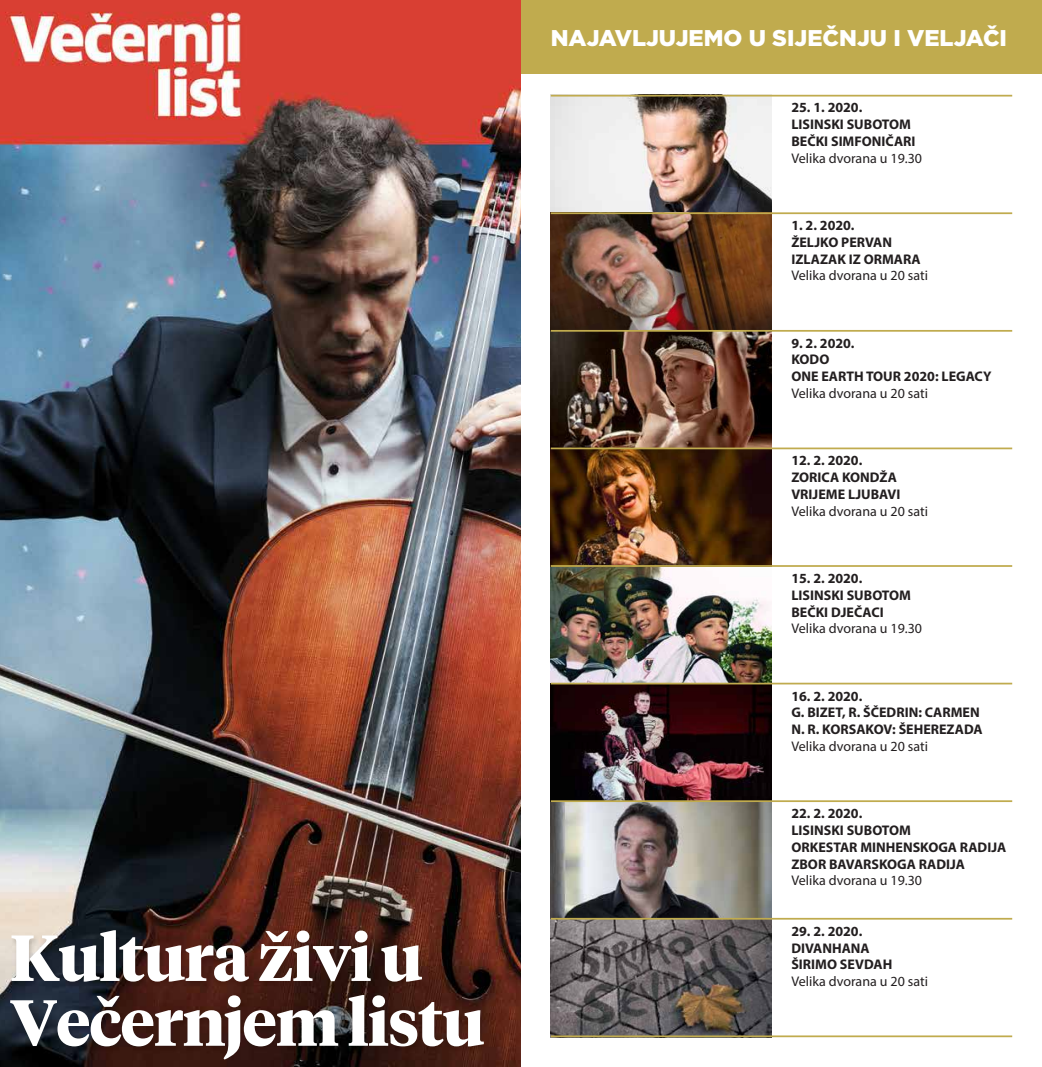
<style>
.page{position:relative;width:1042px;height:1067px;background:#fff}
.page>*{position:absolute;margin:0;border:0;box-sizing:border-box;transform-origin:0 0}
.t1{font:900 22.75px "Gotham";color:#fff}
.t2{font:700 14px/16.8px "Myriad Pro";color:#231f20}
.t3{font:14px "Myriad Pro";color:#231f20}
</style>
<div class="page">
<img style="left:0;top:0;width:521px;height:1067px">
<div style="left:521px;top:0;width:521px;height:73px;background:#c0ab4e"></div>
<img style="left:551px;top:96px;width:220px;height:939px">
<hr style="left:551px;top:212px;width:461px;height:2px;background:#c0ab4e">
<hr style="left:551px;top:95px;width:461px;height:1px;background:#c0ab4e">
<hr style="left:551px;top:1035px;width:461px;height:2px;background:#c0ab4e">
<hr style="left:551px;top:330px;width:461px;height:2px;background:#c0ab4e">
<hr style="left:551px;top:447px;width:461px;height:2px;background:#c0ab4e">
<hr style="left:551px;top:565px;width:461px;height:2px;background:#c0ab4e">
<hr style="left:551px;top:682px;width:461px;height:2px;background:#c0ab4e">
<hr style="left:551px;top:800px;width:461px;height:2px;background:#c0ab4e">
<hr style="left:551px;top:917px;width:461px;height:2px;background:#c0ab4e">
<h1 class="t1" style="left:551px;top:22px;width:458px">NAJAVLJUJEMO U SIJEČNJU I VELJAČI</h1>
<p class="t2" style="left:791px;top:99px;width:126px">25. 1. 2020.<br>LISINSKI SUBOTOM<br>BEČKI SIMFONIČARI</p>
<p class="t3" style="left:791px;top:149px;width:132px">Velika dvorana u 19.30</p>
<p class="t2" style="left:791px;top:216px;width:131px">1. 2. 2020.<br>ŽELJKO PERVAN<br>IZLAZAK IZ ORMARA</p>
<p class="t3" style="left:791px;top:267px;width:138px">Velika dvorana u 20 sati</p>
<p class="t2" style="left:791px;top:334px;width:201px">9. 2. 2020.<br>KODO<br>ONE EARTH TOUR 2020: LEGACY</p>
<p class="t3" style="left:791px;top:385px;width:138px">Velika dvorana u 20 sati</p>
<p class="t2" style="left:791px;top:451px;width:111px">12. 2. 2020.<br>ZORICA KONDŽA<br>VRIJEME LJUBAVI</p>
<p class="t3" style="left:791px;top:502px;width:138px">Velika dvorana u 20 sati</p>
<p class="t2" style="left:791px;top:569px;width:121px">15. 2. 2020.<br>LISINSKI SUBOTOM<br>BEČKI DJEČACI</p>
<p class="t3" style="left:791px;top:620px;width:132px">Velika dvorana u 19.30</p>
<p class="t2" style="left:791px;top:687px;width:193px">16. 2. 2020.<br>G. BIZET, R. ŠČEDRIN: CARMEN<br>N. R. KORSAKOV: ŠEHEREZADA</p>
<p class="t3" style="left:791px;top:737px;width:138px">Velika dvorana u 20 sati</p>
<p class="t2" style="left:791px;top:804px;width:216px">22. 2. 2020.<br>LISINSKI SUBOTOM<br>ORKESTAR MINHENSKOGA RADIJA<br>ZBOR BAVARSKOGA RADIJA</p>
<p class="t3" style="left:791px;top:872px;width:132px">Velika dvorana u 19.30</p>
<p class="t2" style="left:791px;top:922px;width:102px">29. 2. 2020.<br>DIVANHANA<br>ŠIRIMO SEVDAH</p>
<p class="t3" style="left:791px;top:973px;width:138px">Velika dvorana u 20 sati</p>
</div>
